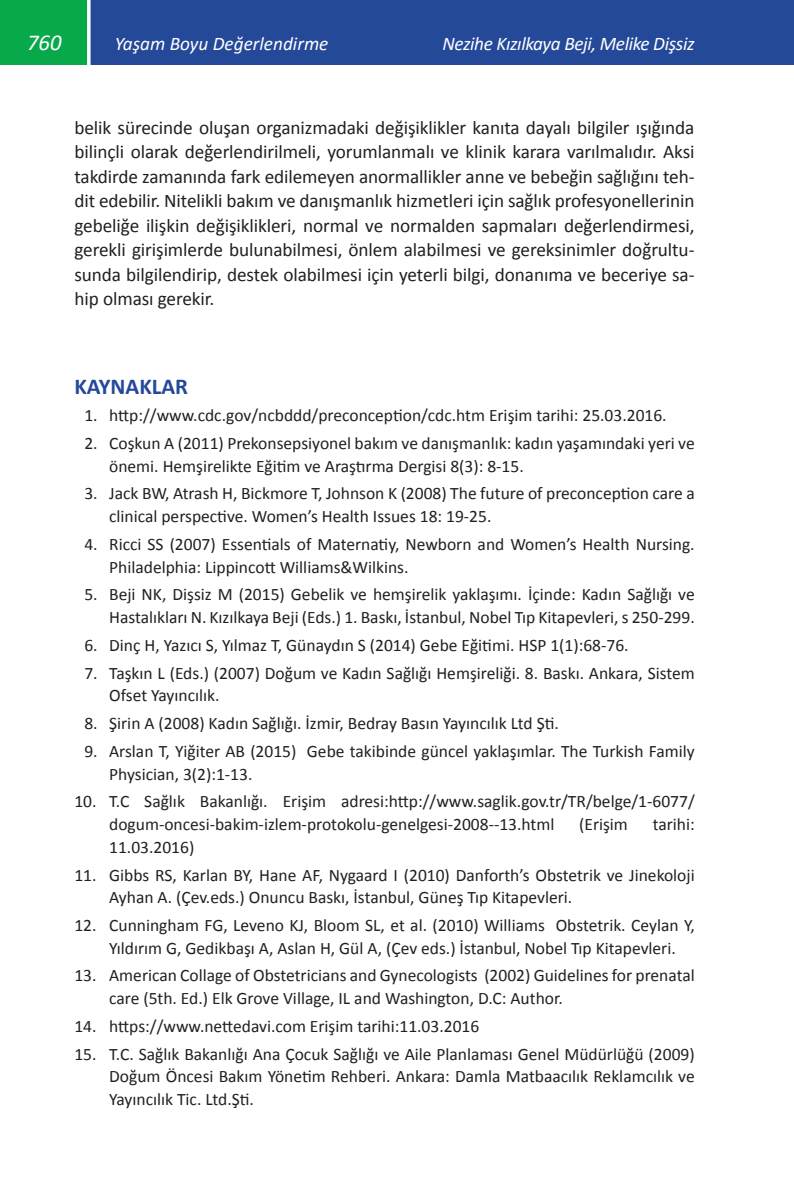
<style>
.page{position:relative;width:794px;height:1191px;background:#fff}
.page>*{position:absolute;margin:0;border:0;box-sizing:border-box;transform-origin:0 0}
._2__BAŞLIK{font:700 22.75px "Calibri";color:#244999}
.t1{font:italic 22.75px "Calibri";color:#fff}
.t2{font:19.25px/24.5px "Calibri";letter-spacing:-.005em;color:#231f20;text-align:justify}
.t3{font:italic 19.25px "Calibri";letter-spacing:-.02em;color:#fff}
.t4{font:italic 19.25px "Calibri";color:#fff}
.t5{font:17.5px/22.8px "Calibri";color:#231f20}
</style>
<div class="page">
<div style="left:0;top:0;width:794px;height:65px;background:#244999"></div>
<div style="left:0;top:0;width:89px;height:65px;background:#08a94a"></div>
<svg style="left:87px;top:0;width:4px;height:65px"></svg>
<h1 class="t1" style="left:27px;top:27px;width:36px">760</h1>
<p class="t4" style="left:115px;top:31px;width:215px">Yaşam Boyu Değerlendirme</p>
<p class="t3" style="left:442px;top:31px;width:254px">Nezihe Kızılkaya Beji, Melike Dişsiz</p>
<p class="t2" style="left:74px;top:114px;width:622px">belik sürecinde oluşan organizmadaki değişiklikler kanıta dayalı bilgiler ışığında bilinçli olarak değerlendirilmeli, yorumlanmalı ve klinik karara varılmalıdır. Aksi takdirde zamanında fark edilemeyen anormallikler anne ve bebeğin sağlığını teh&shy;dit edebilir. Nitelikli bakım ve danışmanlık hizmetleri için sağlık profesyonellerinin gebeliğe ilişkin değişiklikleri, normal ve normalden sapmaları değerlendirmesi, gerekli girişimlerde bulunabilmesi, önlem alabilmesi ve gereksinimler doğrultu&shy;sunda bilgilendirip, destek olabilmesi için yeterli bilgi, donanıma ve beceriye sa&shy;hip olması gerekir.</p>
<p class="_2__BAŞLIK" style="left:74px;top:370px;width:115px">KAYNAKLAR</p>
<p class="t5" style="left:84px;top:403px;width:584px">1. http://www.cdc.gov/ncbddd/preconception/cdc.htm Erişim tarihi: 25.03.2016.</p>
<p class="t5" style="left:109px;top:431px;width:587px;text-indent:-25px">2. Coşkun A (2011) Prekonsepsiyonel bakım ve danışmanlık: kadın yaşamındaki yeri ve önemi. Hemşirelikte Eğitim ve Araştırma Dergisi 8(3): 8-15.</p>
<p class="t5" style="left:109px;top:481px;width:587px;text-indent:-25px">3. Jack BW, Atrash H, Bickmore T, Johnson K (2008) The future of preconception care a clinical perspective. Women’s Health Issues 18: 19-25.</p>
<p class="t5" style="left:109px;top:532px;width:587px;text-indent:-25px">4. Ricci SS (2007) Essentials of Maternatiy, Newborn and Women’s Health Nursing.<br>Philadelphia: Lippincott Williams&amp;Wilkins.</p>
<p class="t5" style="left:84px;top:582px;width:612px;text-align:right">5. Beji NK, Dişsiz M (2015) Gebelik ve hemşirelik yaklaşımı. İçinde: Kadın Sağlığı ve<br>Hastalıkları N. Kızılkaya Beji (Eds.) 1. Baskı, İstanbul, Nobel Tıp Kitapevleri, s 250-299.</p>
<p class="t5" style="left:84px;top:633px;width:546px">6. Dinç H, Yazıcı S, Yılmaz T, Günaydın S (2014) Gebe Eğitimi. HSP 1(1):68-76.</p>
<p class="t5" style="left:109px;top:660px;width:587px;text-indent:-25px">7. Taşkın L (Eds.) (2007) Doğum ve Kadın Sağlığı Hemşireliği. 8. Baskı. Ankara, Sistem<br>Ofset Yayıncılık.</p>
<p class="t5" style="left:84px;top:711px;width:476px">8. Şirin A (2008) Kadın Sağlığı. İzmir, Bedray Basın Yayıncılık Ltd Şti.</p>
<p class="t5" style="left:109px;top:739px;width:587px;text-indent:-25px">9. Arslan T, Yiğiter AB (2015) Gebe takibinde güncel yaklaşımlar. The Turkish Family<br>Physician, 3(2):1-13.</p>
<p class="t5" style="left:109px;top:789px;width:587px;text-indent:-35px">10. T.C Sağlık Bakanlığı. Erişim adresi:http://www.saglik.gov.tr/TR/belge/1-6077/ dogum-oncesi-bakim-izlem-protokolu-genelgesi-2008--13.html</p>
<p class="t5" style="left:579px;top:812px;width:50px">(Erişim</p>
<p class="t5" style="left:652px;top:812px;width:44px">tarihi:</p>
<p class="t5" style="left:109px;top:834px;width:87px">11.03.2016)</p>
<p class="t5" style="left:109px;top:862px;width:587px;text-indent:-35px">11. Gibbs RS, Karlan BY, Hane AF, Nygaard I (2010) Danforth’s Obstetrik ve Jinekoloji<br>Ayhan A. (Çev.eds.) Onuncu Baskı, İstanbul, Güneş Tıp Kitapevleri.</p>
<p class="t5" style="left:109px;top:913px;width:587px;text-indent:-35px">12. Cunningham FG, Leveno KJ, Bloom SL, et al. (2010) Williams Obstetrik. Ceylan Y,<br>Yıldırım G, Gedikbaşı A, Aslan H, Gül A, (Çev eds.) İstanbul, Nobel Tıp Kitapevleri.</p>
<p class="t5" style="left:109px;top:963px;width:587px;text-indent:-35px">13. American Collage of Obstetricians and Gynecologists (2002) Guidelines for prenatal care (5th. Ed.) Elk Grove Village, IL and Washington, D.C: Author.</p>
<p class="t5" style="left:74px;top:1014px;width:406px">14. https://www.nettedavi.com Erişim tarihi:11.03.2016</p>
<p class="t5" style="left:109px;top:1041px;width:587px;text-align:justify;text-indent:-35px">15. T.C. Sağlık Bakanlığı Ana Çocuk Sağlığı ve Aile Planlaması Genel Müdürlüğü (2009)<br>Doğum Öncesi Bakım Yönetim Rehberi. Ankara: Damla Matbaacılık Reklamcılık ve Yayıncılık Tic. Ltd.Şti.</p>
</div>
